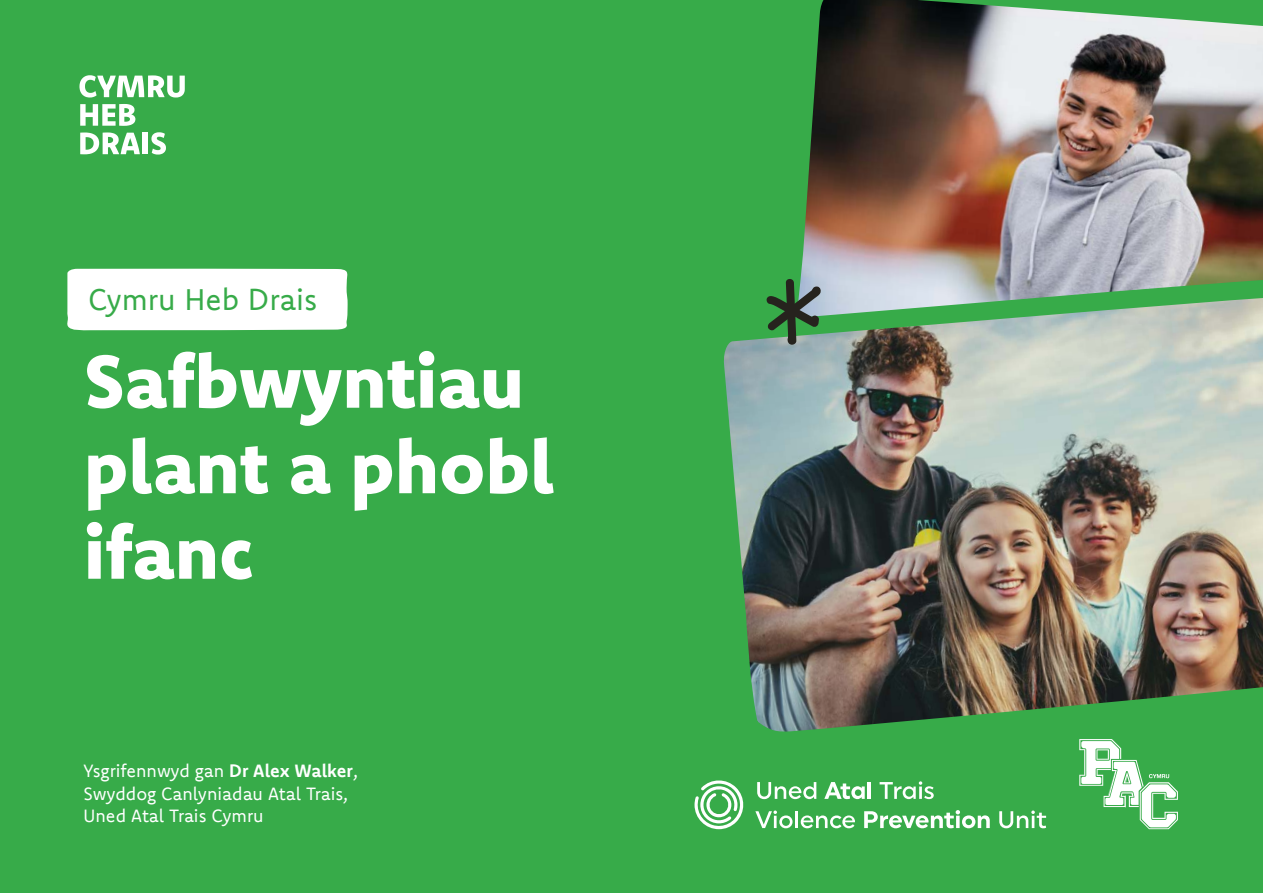
<style>
.page{position:relative;width:1263px;height:893px;background:#37ab49}
.page>*{position:absolute;margin:0;border:0;box-sizing:border-box;transform-origin:0 0}
.t1{font:800 75px/85.5px "Komet";color:#fff}
.t2{font:30.3px "Komet";color:#37ab49}
.t3{font:18px/22.5px "Komet";color:#fff}
.s1{font-weight:700}
</style>
<div class="page">
<svg style="left:757px;top:782px;width:59px;height:17px"></svg>
<svg style="left:824px;top:782px;width:41px;height:17px"></svg>
<hr style="left:868px;top:782px;width:3px;height:17px;background:#fff">
<svg style="left:879px;top:781px;width:55px;height:18px"></svg>
<svg style="left:755px;top:810px;width:37px;height:18px"></svg>
<hr style="left:795px;top:811px;width:3px;height:17px;background:#fff">
<svg style="left:801px;top:815px;width:54px;height:13px"></svg>
<svg style="left:864px;top:810px;width:126px;height:18px"></svg>
<svg style="left:999px;top:810px;width:47px;height:18px"></svg>
<svg style="left:694px;top:780px;width:50px;height:49px"></svg>
<svg style="left:1079px;top:754px;width:99px;height:75px"></svg>
<div style="left:67px;top:269px;width:281px;height:62px;background:#fff"></div>
<img style="left:801px;top:0;width:462px;height:270px">
<img style="left:724px;top:270px;width:539px;height:484px">
<svg style="left:766px;top:278px;width:55px;height:67px"></svg>
<svg style="left:79px;top:75px;width:106px;height:23px"></svg>
<svg style="left:80px;top:104px;width:55px;height:22px"></svg>
<svg style="left:80px;top:132px;width:60px;height:22px"></svg>
<div style="left:143px;top:133px;width:5px;height:21px;background:#fff"></div>
<svg style="left:151px;top:132px;width:15px;height:23px"></svg>
<h2 class="t2" style="left:88px;top:280px;width:231px">Cymru Heb Drais</h2>
<h1 class="t1" style="left:84px;top:337px;width:472px">Safbwyntiau plant a phobl ifanc</h1>
<p class="t3" style="left:84px;top:759px;width:276px">Ysgrifennwyd gan <span class="s1">Dr Alex Walker</span>,<br>Swyddog Canlyniadau Atal Trais,<br>Uned Atal Trais Cymru</p>
</div>
